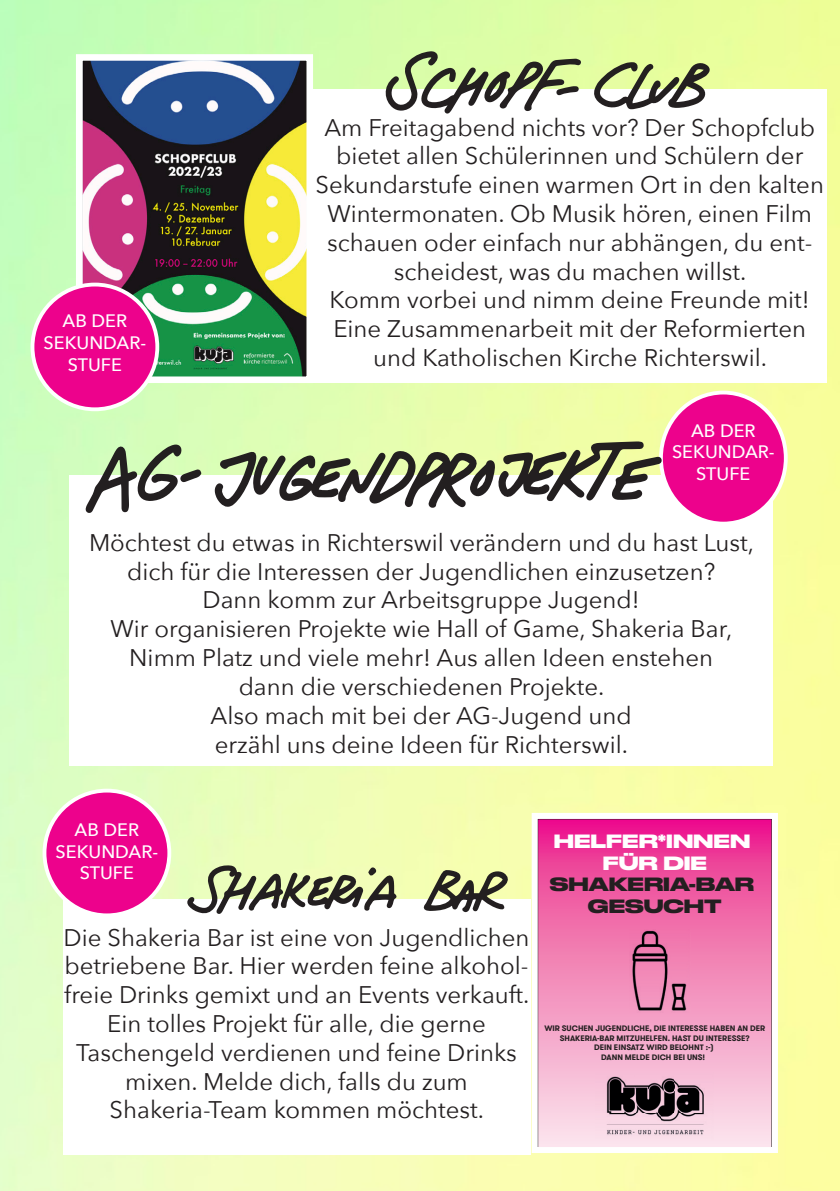
<style>
.page{position:relative;width:840px;height:1191px;background:#fff}
.page>*{position:absolute;margin:0;border:0;box-sizing:border-box;transform-origin:0 0}
.t1{font:24px/28.8px "Avenir Next";color:#231f20;text-align:center}
.t2{font:500 18px/21.6px "Avenir Next";color:#fff;text-align:center}
.t3{font:700 18px/21.6px "Druk Wide";color:#231f20;text-align:center}
.t4{font:700 18px/21.6px "Druk Wide";color:#fff;text-align:center}
.t5{font:700 7.8px/9.4px "GT Walsheim Pro";color:#231f20;text-align:center}
</style>
<div class="page">
<img style="left:0;top:0;width:839px;height:1191px">
<div style="left:63px;top:899px;width:467px;height:255px;background:#fff"></div>
<svg style="left:528px;top:810px;width:252px;height:346px;background:#e990b8"></svg>
<div style="left:44px;top:790px;width:125px;height:125px;background:#ed028c;border-radius:50%"></div>
<div style="left:43px;top:788px;width:128px;height:129px;border:4px solid #fff;border-radius:50%"></div>
<div style="left:313px;top:89px;width:513px;height:294px;background:#fff"></div>
<svg style="left:73px;top:51px;width:243px;height:335px"></svg>
<div style="left:32px;top:284px;width:125px;height:125px;background:#ed028c;border-radius:50%"></div>
<div style="left:31px;top:283px;width:128px;height:128px;border:4px solid #fff;border-radius:50%"></div>
<svg style="left:592px;top:61px;width:117px;height:49px"></svg>
<svg style="left:382px;top:51px;width:199px;height:63px"></svg>
<svg style="left:422px;top:869px;width:87px;height:43px;background:#9ea180"></svg>
<svg style="left:186px;top:865px;width:210px;height:49px"></svg>
<div style="left:69px;top:476px;width:703px;height:290px;background:#fff"></div>
<div style="left:660px;top:392px;width:125px;height:131px;background:#ed028c;border-radius:50%"></div>
<div style="left:658px;top:390px;width:129px;height:135px;border:4px solid #fff;border-radius:50%"></div>
<svg style="left:214px;top:441px;width:447px;height:67px"></svg>
<svg style="left:85px;top:443px;width:116px;height:70px"></svg>
<p class="t2" style="left:44px;top:310px;width:104px">AB DER<br>SEKUNDAR-<br>STUFE</p>
<p class="t1" style="left:315px;top:112px;width:509px">Am Freitagabend nichts vor? Der Schopfclub bietet allen Schülerinnen und Schülern der Sekundarstufe einen warmen Ort in den kalten Wintermonaten. Ob Musik hören, einen Film schauen oder einfach nur abhängen, du ent&shy;scheidest, was du machen willst.<br>Komm vorbei und nimm deine Freunde mit!<br>Eine Zusammenarbeit mit der Reformierten und Katholischen Kirche Richterswil.</p>
<p class="t2" style="left:671px;top:419px;width:104px">AB DER<br>SEKUNDAR-<br>STUFE</p>
<p class="t1" style="left:89px;top:527px;width:666px">Möchtest du etwas in Richterswil verändern und du hast Lust, dich für die Interessen der Jugendlichen einzusetzen?<br>Dann komm zur Arbeitsgruppe Jugend!<br>Wir organisieren Projekte wie Hall of Game, Shakeria Bar, Nimm Platz und viele mehr! Aus allen Ideen enstehen<br>dann die verschiedenen Projekte.<br>Also mach mit bei der AG-Jugend und<br>erzähl uns deine Ideen für Richterswil.</p>
<p class="t2" style="left:56px;top:818px;width:104px">AB DER<br>SEKUNDAR-<br>STUFE</p>
<p class="t1" style="left:64px;top:921px;width:467px">Die Shakeria Bar ist eine von Jugendlichen betriebene Bar. Hier werden feine alkohol&shy;freie Drinks gemixt und an Events verkauft.<br>Ein tolles Projekt für alle, die gerne Taschengeld verdienen und feine Drinks mixen. Melde dich, falls du zum Shakeria-Team kommen möchtest.</p>
<p class="t4" style="left:553px;top:829px;width:198px">HELFER*INNEN<br>FÜR DIE</p>
<p class="t3" style="left:549px;top:872px;width:206px">SHAKERIA-BAR<br>GESUCHT</p>
<p class="t5" style="left:544px;top:1024px;width:222px">WIR SUCHEN JUGENDLICHE, DIE INTERESSE HABEN AN DER SHAKERIA-BAR MITZUHELFEN. HAST DU INTERESSE?<br>DEIN EINSATZ WIRD BELOHNT :-)<br>DANN MELDE DICH BEI UNS!</p>
</div>
